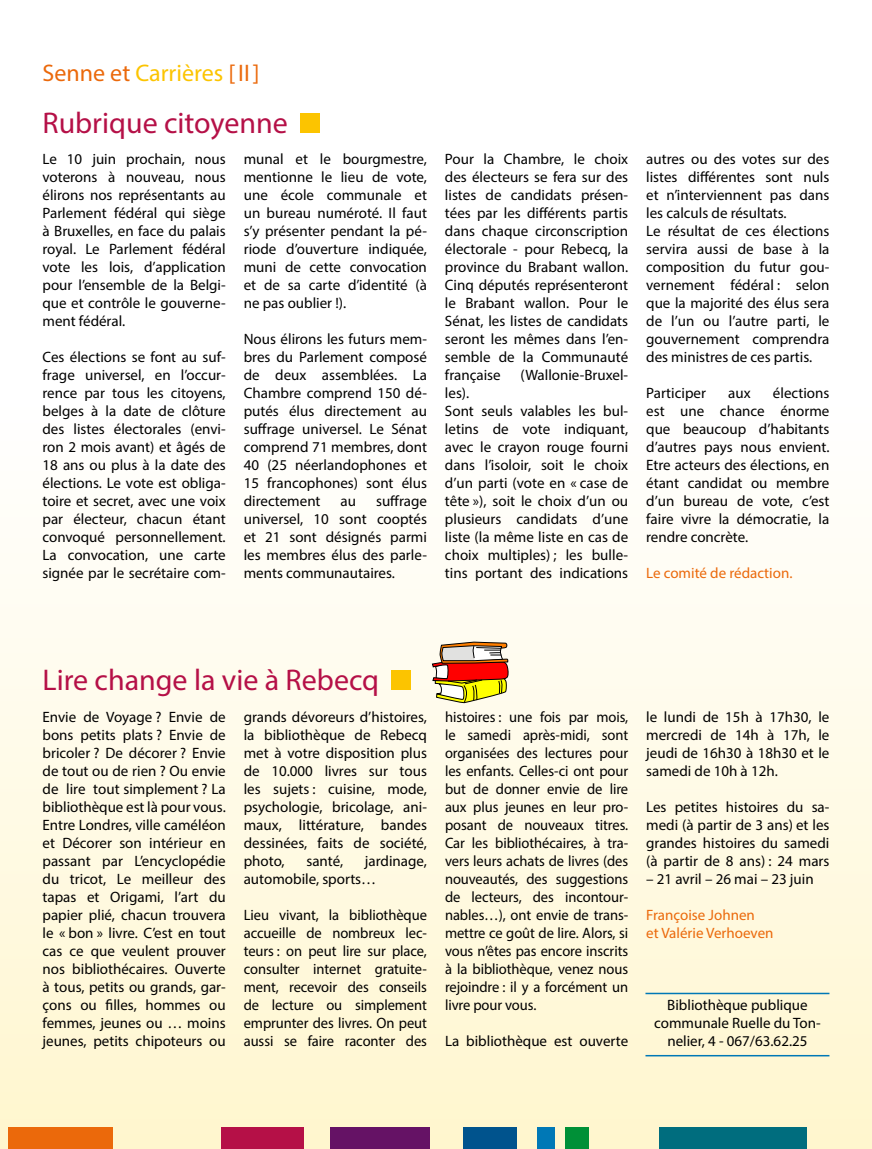
<style>
.page{position:relative;width:872px;height:1149px;background:#fff}
.page>*{position:absolute;margin:0;border:0;box-sizing:border-box;transform-origin:0 0}
.t1{font:30px "Myriad Pro";color:#b51047}
.t2{font:24px "Myriad Pro";color:#eb690b}
.t3{font:15px/18px "Myriad Pro";color:#000;text-align:justify}
.t4{font:15px/18px "Myriad Pro";color:#eb690b}
.s1{color:#fcc400}
</style>
<div class="page">
<div style="left:0;top:398px;width:872px;height:750px;background:linear-gradient(to bottom,#fff,#fef6ce)"></div>
<div style="left:9px;top:1127px;width:104px;height:21px;background:#eb690b"></div>
<div style="left:222px;top:1127px;width:82px;height:21px;background:#b51047"></div>
<div style="left:330px;top:1127px;width:100px;height:21px;background:#651265"></div>
<div style="left:463px;top:1127px;width:53px;height:21px;background:#00538d"></div>
<div style="left:537px;top:1127px;width:18px;height:21px;background:#0078b6"></div>
<div style="left:565px;top:1127px;width:23px;height:21px;background:#009037"></div>
<div style="left:659px;top:1127px;width:148px;height:21px;background:#006d7e"></div>
<svg style="left:432px;top:642px;width:77px;height:61px"></svg>
<div style="left:300px;top:113px;width:20px;height:19px;background:#fcc400"></div>
<div style="left:392px;top:670px;width:19px;height:19px;background:#fcc400"></div>
<hr style="left:645px;top:992px;width:184px;height:1px;background:#0078b6">
<hr style="left:645px;top:1054px;width:184px;height:2px;background:#0078b6">
<h2 class="t2" style="left:43px;top:58px;width:218px">Senne et <span class="s1">Carrières</span> [II]</h2>
<h1 class="t1" style="left:43px;top:104px;width:247px">Rubrique citoyenne</h1>
<p class="t3" style="left:43px;top:149px;width:185px">Le 10 juin prochain, nous voterons à nouveau, nous élirons nos représentants au Parlement fédéral qui siège à Bruxelles, en face du palais royal. Le Parlement fédéral vote les lois, d’application pour l’ensemble de la Belgi&shy;que et contrôle le gouverne&shy;ment fédéral.</p>
<p class="t3" style="left:43px;top:347px;width:185px">Ces élections se font au suf&shy;frage universel, en l’occur&shy;rence par tous les citoyens, belges à la date de clôture des listes électorales (envi&shy;ron 2 mois avant) et âgés de 18 ans ou plus à la date des élections. Le vote est obliga&shy;toire et secret, avec une voix par électeur, chacun étant convoqué personnellement.<br>La convocation, une carte signée par le secrétaire com-</p>
<p class="t3" style="left:244px;top:149px;width:185px">munal et le bourgmestre, mentionne le lieu de vote, une école communale et un bureau numéroté. Il faut s’y présenter pendant la pé&shy;riode d’ouverture indiquée, muni de cette convocation et de sa carte d’identité (à ne pas oublier !).</p>
<p class="t3" style="left:244px;top:329px;width:185px">Nous élirons les futurs mem&shy;bres du Parlement composé de deux assemblées. La Chambre comprend 150 dé&shy;putés élus directement au suffrage universel. Le Sénat comprend 71 membres, dont 40 (25 néerlandophones et 15 francophones) sont élus directement</p>
<p class="t3" style="left:244px;top:491px;width:185px;text-indent:132px">suffrage universel, 10 sont cooptés et 21 sont désignés parmi les membres élus des parle&shy;ments communautaires.</p>
<p class="t3" style="left:340px;top:491px;width:17px">au</p>
<p class="t3" style="left:445px;top:149px;width:185px">Pour la Chambre, le choix des électeurs se fera sur des listes de candidats présen&shy;tées par les différents partis dans chaque circonscription électorale - pour Rebecq, la province du Brabant wallon.<br>Cinq députés représenteront le Brabant wallon. Pour le Sénat, les listes de candidats seront les mêmes dans l’en&shy;semble de la Communauté française</p>
<p class="t3" style="left:520px;top:365px;width:109px">(Wallonie-Bruxel-</p>
<p class="t3" style="left:445px;top:383px;width:185px;text-align:left">les).<br>Sont seuls valables les bul&shy;letins de vote indiquant, avec le crayon rouge fourni dans l’isoloir, soit le choix d’un parti (vote en « case de tête »), soit le choix d’un ou plusieurs candidats d’une liste (la même liste en cas de choix multiples) ; les bulle&shy;tins portant des indications</p>
<p class="t3" style="left:646px;top:149px;width:185px;text-align:left">autres ou des votes sur des listes différentes sont nuls et n’interviennent pas dans les calculs de résultats.<br>Le résultat de ces élections servira aussi de base à la composition du futur gou&shy;vernement fédéral : selon que la majorité des élus sera de l’un ou l’autre parti, le gouvernement comprendra des ministres de ces partis.</p>
<p class="t3" style="left:646px;top:383px;width:61px">Participer</p>
<p class="t3" style="left:728px;top:383px;width:24px">aux</p>
<p class="t3" style="left:646px;top:383px;width:185px;text-indent:127px">élections est une chance énorme que beaucoup d’habitants d’autres pays nous envient.<br>Etre acteurs des élections, en étant candidat ou membre d’un bureau de vote, c’est faire vivre la démocratie, la rendre concrète.</p>
<p class="t4" style="left:646px;top:563px;width:148px">Le comité de rédaction.</p>
<h1 class="t1" style="left:43px;top:661px;width:338px">Lire change la vie à Rebecq</h1>
<p class="t3" style="left:43px;top:707px;width:185px">Envie de Voyage ? Envie de bons petits plats ? Envie de bricoler ? De décorer ? Envie de tout ou de rien ? Ou envie de lire tout simplement ? La bibliothèque est là pour vous.<br>Entre Londres, ville caméléon et Décorer son intérieur en passant par L’encyclopédie du tricot, Le meilleur des tapas et Origami, l’art du papier plié, chacun trouvera le « bon » livre. C’est en tout cas ce que veulent prouver nos bibliothécaires. Ouverte à tous, petits ou grands, gar&shy;çons ou filles, hommes ou femmes, jeunes ou … moins jeunes, petits chipoteurs ou</p>
<p class="t3" style="left:244px;top:707px;width:185px">grands dévoreurs d’histoires, la bibliothèque de Rebecq met à votre disposition plus de 10.000 livres sur tous les sujets : cuisine, mode, psychologie, bricolage, ani&shy;maux, littérature, bandes dessinées, faits de société, photo,</p>
<p class="t3" style="left:244px;top:851px;width:185px;text-indent:121px">jardinage, automobile, sports…</p>
<p class="t3" style="left:244px;top:905px;width:185px">Lieu vivant, la bibliothèque accueille de nombreux lec&shy;teurs : on peut lire sur place, consulter internet gratuite&shy;ment, recevoir des conseils de lecture ou simplement emprunter des livres. On peut aussi se faire raconter des</p>
<p class="t3" style="left:306px;top:851px;width:38px">santé,</p>
<p class="t3" style="left:445px;top:707px;width:185px">histoires : une fois par mois, le samedi après-midi, sont organisées des lectures pour les enfants. Celles-ci ont pour but de donner envie de lire aux plus jeunes en leur pro&shy;posant de nouveaux titres.<br>Car les bibliothécaires, à tra&shy;vers leurs achats de livres (des nouveautés, des suggestions de lecteurs, des incontour&shy;nables…), ont envie de trans&shy;mettre ce goût de lire. Alors, si vous n’êtes pas encore inscrits à la bibliothèque, venez nous rejoindre : il y a forcément un livre pour vous.</p>
<p class="t3" style="left:445px;top:1031px;width:185px">La bibliothèque est ouverte</p>
<p class="t3" style="left:646px;top:707px;width:185px">le lundi de 15h à 17h30, le mercredi de 14h à 17h, le jeudi de 16h30 à 18h30 et le samedi de 10h à 12h.</p>
<p class="t3" style="left:646px;top:797px;width:185px">Les petites histoires du sa&shy;medi (à partir de 3 ans) et les grandes histoires du samedi (à partir de 8 ans) : 24 mars</p>
<p class="t3" style="left:646px;top:869px;width:169px">– 21 avril – 26 mai – 23 juin</p>
<p class="t4" style="left:646px;top:905px;width:129px">Françoise Johnen<br>et Valérie Verhoeven</p>
<p class="t3" style="left:654px;top:995px;width:168px;text-align:center">Bibliothèque publique communale Ruelle du Ton&shy;nelier, 4 - 067/63.62.25</p>
</div>
